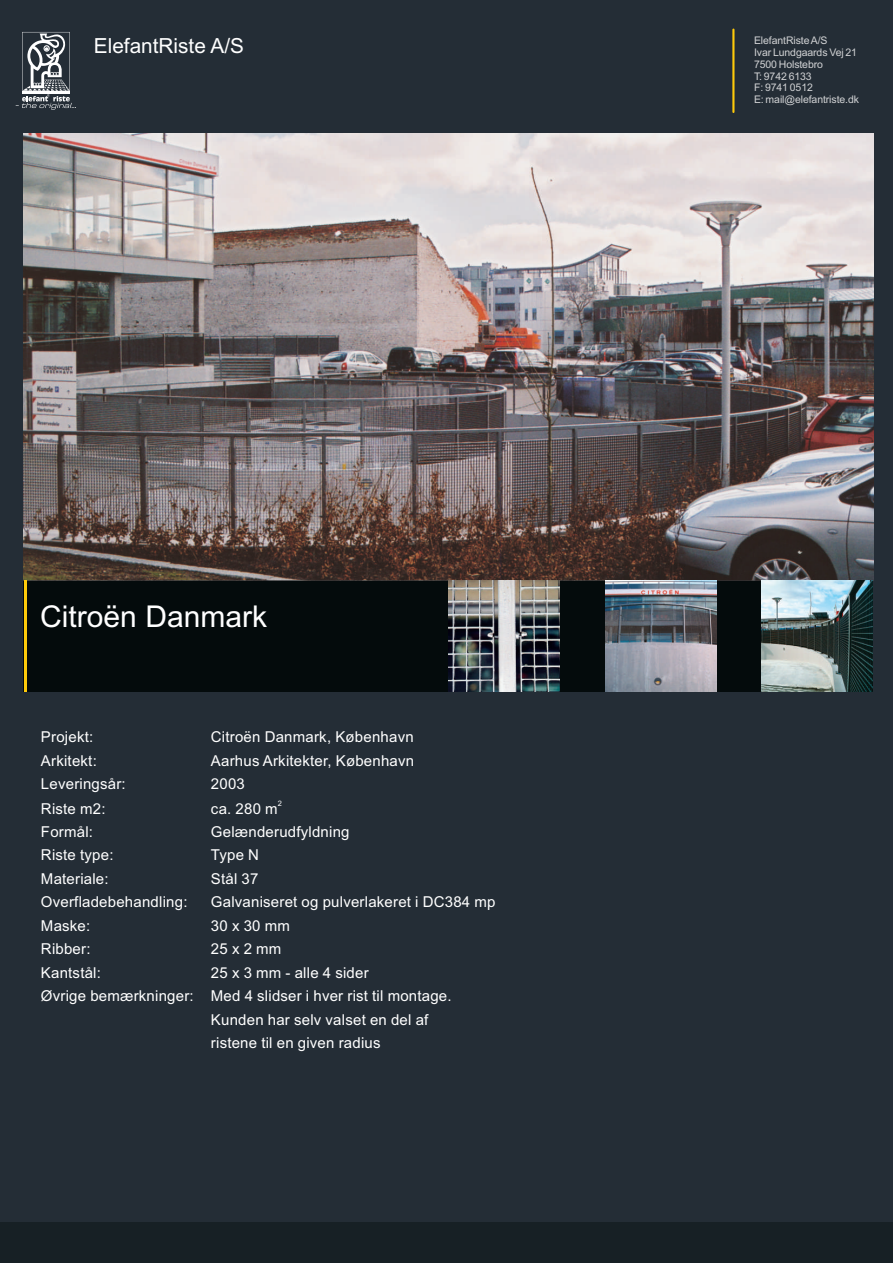
<style>
.page{position:relative;width:893px;height:1263px;background:#242d36}
.page>*{position:absolute;margin:0;border:0;box-sizing:border-box;transform-origin:0 0}
.t1{font:30px "Arial";color:#fff}
.t2{font:20.7px "Arial";color:#fff}
.t3{font:15px/23.4px "Arial";letter-spacing:.015em;color:#fff}
.t4{font:10.5px/11.7px "Arial";letter-spacing:-.01em;color:#d1d2d4}
.t5{font:7.5px "Arial";color:#fff}
</style>
<div class="page">
<img style="left:23px;top:134px;width:850px;height:446px">
<svg style="left:16px;top:32px;width:60px;height:78px"></svg>
<svg style="left:732px;top:28px;width:3px;height:85px"></svg>
<div style="left:0;top:1222px;width:893px;height:41px;background:#172025"></div>
<div style="left:23px;top:580px;width:850px;height:111px;background:#040b0c"></div>
<hr style="left:23px;top:580px;width:850px;height:1px;background:#5c5c5f">
<hr style="left:24px;top:580px;width:3px;height:111px;background:#feca0a">
<img style="left:449px;top:580px;width:111px;height:111px">
<img style="left:762px;top:580px;width:111px;height:111px">
<img style="left:605px;top:580px;width:111px;height:111px">
<h2 class="t2" style="left:94px;top:38px;width:152px">ElefantRiste A/S</h2>
<p class="t4" style="left:754px;top:36px;width:106px">ElefantRiste A/S<br>Ivar Lundgaards Vej 21<br>7500 Holstebro<br>T: 9742 6133<br>F: 9741 0512<br>E: mail@elefantriste.dk</p>
<h1 class="t1" style="left:40px;top:605px;width:229px">Citroën Danmark</h1>
<p class="t3" style="left:41px;top:726px;width:57px">Projekt:<br>Arkitekt:</p>
<p class="t3" style="left:211px;top:726px;width:204px">Citroën Danmark, København</p>
<p class="t3" style="left:211px;top:750px;width:205px">Aarhus Arkitekter, København</p>
<p class="t3" style="left:41px;top:773px;width:86px">Leveringsår:</p>
<p class="t3" style="left:211px;top:773px;width:35px">2003</p>
<p class="t5" style="left:278px;top:800px;width:6px">2</p>
<p class="t3" style="left:41px;top:798px;width:66px">Riste m2:</p>
<p class="t3" style="left:211px;top:798px;width:68px">ca. 280 m</p>
<p class="t3" style="left:41px;top:821px;width:54px">Formål:</p>
<p class="t3" style="left:211px;top:821px;width:140px">Gelænderudfyldning</p>
<p class="t3" style="left:41px;top:845px;width:74px">Riste type:</p>
<p class="t3" style="left:211px;top:845px;width:50px">Type N</p>
<p class="t3" style="left:41px;top:868px;width:69px">Materiale:</p>
<p class="t3" style="left:211px;top:868px;width:49px">Stål 37</p>
<p class="t3" style="left:41px;top:892px;width:148px">Overfladebehandling:</p>
<p class="t3" style="left:211px;top:892px;width:286px">Galvaniseret og pulverlakeret i DC384 mp</p>
<p class="t3" style="left:41px;top:915px;width:51px">Maske:</p>
<p class="t3" style="left:211px;top:915px;width:80px">30 x 30 mm</p>
<p class="t3" style="left:41px;top:939px;width:51px">Ribber:</p>
<p class="t3" style="left:211px;top:939px;width:72px">25 x 2 mm</p>
<p class="t3" style="left:41px;top:962px;width:62px">Kantstål:</p>
<p class="t3" style="left:211px;top:962px;width:159px">25 x 3 mm - alle 4 sider</p>
<p class="t3" style="left:41px;top:986px;width:412px">Øvrige bemærkninger: Med 4 slidser i hver rist til montage.</p>
<p class="t3" style="left:211px;top:1009px;width:219px">Kunden har selv valset en del af</p>
<p class="t3" style="left:211px;top:1032px;width:171px">ristene til en given radius</p>
</div>
